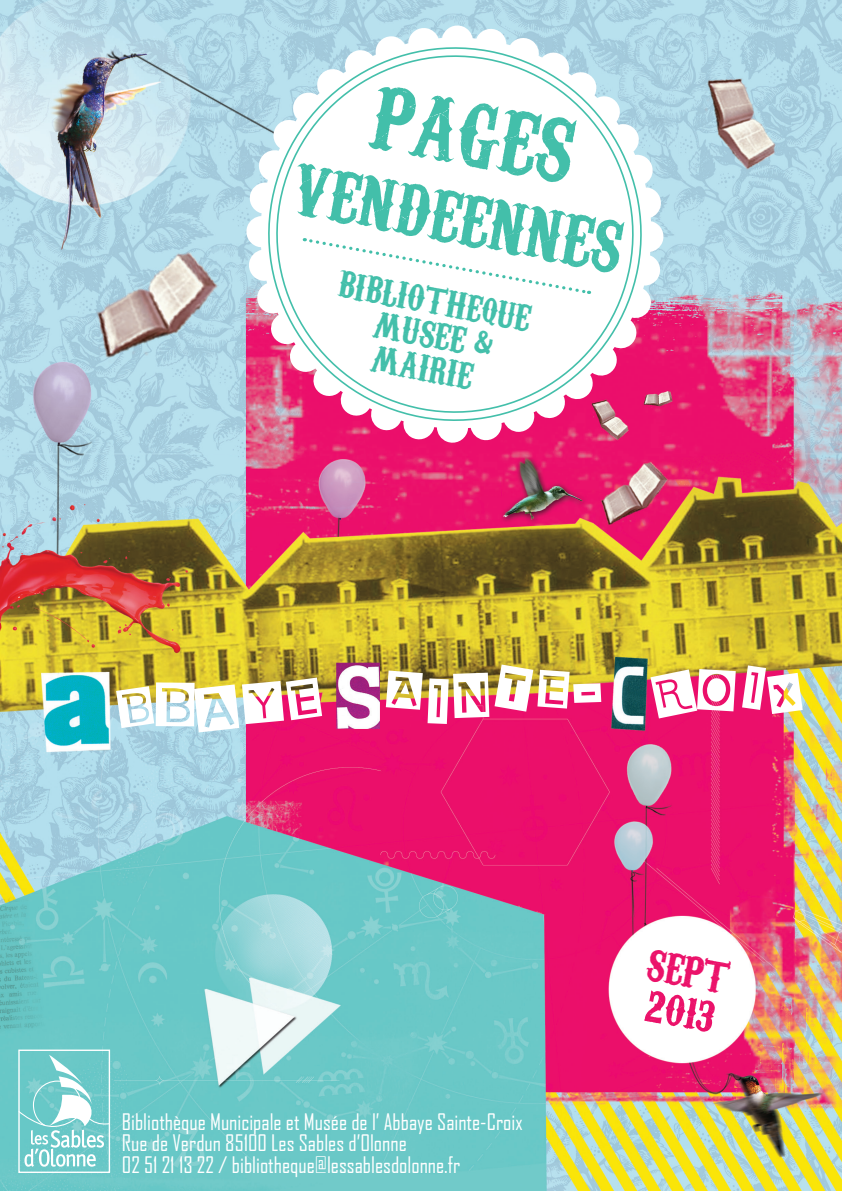
<style>
.page{position:relative;width:842px;height:1191px;background:#fff}
.page>*{position:absolute;margin:0;border:0;box-sizing:border-box;transform-origin:0 0}
.t1{font:86px "Carnivalee Freakshow";color:#43bfaa}
.t2{font:70px "Carnivalee Freakshow";color:#43bfaa}
.t3{font:65.8px "Earwig Factory";color:#fff}
.t4{font:54px "Carnivalee Freakshow";color:#eb126a}
.t5{font:42.6px "Carnivalee Freakshow";color:#eb126a}
.t6{font:36.2px/33.4px "Carnivalee Freakshow";color:#43bfaa;text-align:center}
.t7{font:21.8px/21.8px "Agency FB";color:#fff}
</style>
<div class="page">
<img style="left:0;top:0;width:842px;height:1191px">
<svg style="left:244px;top:23px;width:421px;height:422px;background:#c991b8"></svg>
<svg style="left:251px;top:31px;width:407px;height:405px"></svg>
<svg style="left:260px;top:39px;width:390px;height:388px"></svg>
<svg style="left:304px;top:237px;width:285px;height:58px"></svg>
<div style="left:18px;top:1049px;width:92px;height:124px;border:1px solid #fff"></div>
<svg style="left:18px;top:1054px;width:93px;height:112px"></svg>
<h1 class="t1" style="left:384px;top:60px;width:204px;rotate:11deg">pages</h1>
<h2 class="t2" style="left:301px;top:144px;width:335px;rotate:10deg">vendeennes</h2>
<h3 class="t6" style="left:342px;top:263px;width:196px;rotate:11deg">bibliotheque musee &amp; mairie</h3>
<h3 class="t3" style="left:112px;top:663px;width:692px;rotate:-2deg">bbaye ainte- roix</h3>
<p class="t7" style="left:122px;top:1110px;width:402px">Bibliothèque Municipale et Musée de l’ Abbaye Sainte-Croix<br>Rue de Verdun 85100 Les Sables d’Olonne<br>02 51 21 13 22 / bibliotheque@lessablesdolonne.fr</p>
<h3 class="t5" style="left:652px;top:937px;width:84px;rotate:10deg">Sept</h3>
<h3 class="t4" style="left:654px;top:972px;width:69px;rotate:11deg">2013</h3>
</div>
